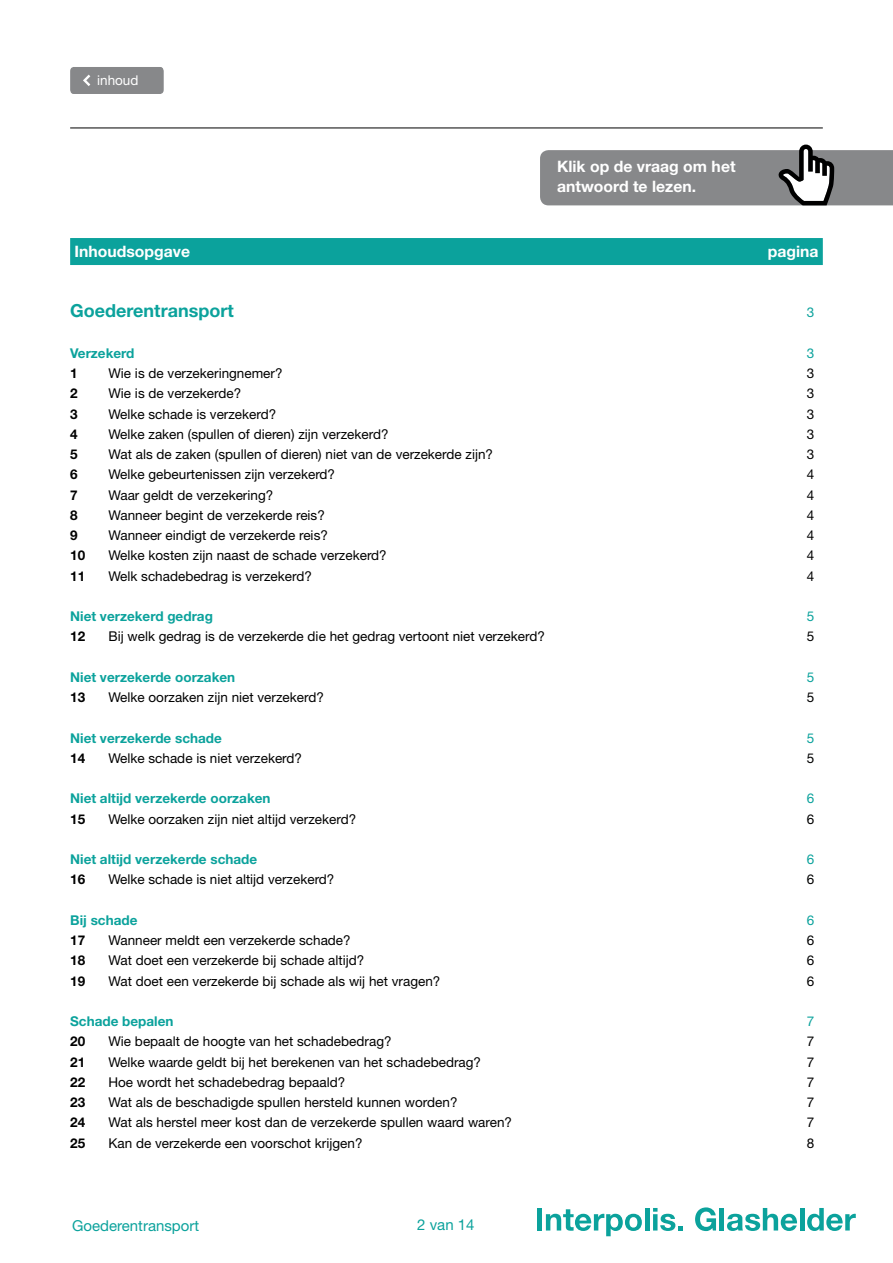
<style>
.page{position:relative;width:893px;height:1263px;background:#fff}
.page>*{position:absolute;margin:0;border:0;box-sizing:border-box;transform-origin:0 0}
.t1{font:700 18px "Helvetica Neue LT Std";color:#0ba29c}
.t2{font:700 15.75px/20.2px "Helvetica Neue LT Std";color:#fff}
.t3{font:15px "Helvetica Neue LT Std";color:#0ba29c}
.t4{font:13.5px "Helvetica Neue LT Std";color:#000}
.t5{font:700 13.5px "Helvetica Neue LT Std";color:#0ba29c}
.t6{font:700 13.5px "Helvetica Neue LT Std";color:#000}
.t7{font:13.5px "Helvetica Neue LT Std";color:#0ba29c}
.t8{font:13.5px "Helvetica Neue LT Std";color:#fff}
</style>
<div class="page">
<hr style="left:70px;top:128px;width:753px;height:1px;background:#000">
<div style="left:537px;top:1208px;width:5px;height:22px;background:#0ba29c"></div>
<svg style="left:546px;top:1209px;width:96px;height:27px"></svg>
<hr style="left:645px;top:1208px;width:4px;height:22px;background:#0ba29c">
<svg style="left:653px;top:1208px;width:30px;height:23px"></svg>
<svg style="left:695px;top:1207px;width:21px;height:24px"></svg>
<hr style="left:720px;top:1208px;width:4px;height:22px;background:#0ba29c">
<svg style="left:727px;top:1208px;width:70px;height:23px"></svg>
<hr style="left:800px;top:1208px;width:4px;height:22px;background:#0ba29c">
<svg style="left:807px;top:1208px;width:49px;height:23px"></svg>
<div style="left:70px;top:67px;width:94px;height:27px;background:#87888a"></div>
<svg style="left:540px;top:145px;width:353px;height:60px;background:#909193"></svg>
<div style="left:70px;top:238px;width:753px;height:27px;background:#0ba29c"></div>
<p class="t8" style="left:97px;top:72px;width:43px">inhoud</p>
<p class="t2" style="left:557px;top:156px;width:180px">Klik op de vraag om het antwoord te lezen.</p>
<p class="t2" style="left:74px;top:240px;width:117px">Inhoudsopgave</p>
<p class="t2" style="left:768px;top:240px;width:52px">pagina</p>
<h1 class="t1" style="left:70px;top:300px;width:165px">Goederentransport</h1>
<p class="t7" style="left:807px;top:304px;width:9px">3</p>
<p class="t5" style="left:70px;top:345px;width:66px">Verzekerd</p>
<p class="t7" style="left:807px;top:345px;width:9px">3</p>
<p class="t6" style="left:70px;top:365px;width:9px">1</p>
<p class="t4" style="left:108px;top:365px;width:176px">Wie is de verzekeringnemer?</p>
<p class="t4" style="left:807px;top:365px;width:9px">3</p>
<p class="t6" style="left:70px;top:385px;width:9px">2</p>
<p class="t4" style="left:108px;top:385px;width:134px">Wie is de verzekerde?</p>
<p class="t4" style="left:807px;top:385px;width:9px">3</p>
<p class="t6" style="left:70px;top:405px;width:9px">3</p>
<p class="t4" style="left:108px;top:406px;width:169px">Welke schade is verzekerd?</p>
<p class="t4" style="left:807px;top:406px;width:9px">3</p>
<p class="t6" style="left:70px;top:426px;width:9px">4</p>
<p class="t4" style="left:108px;top:426px;width:282px">Welke zaken (spullen of dieren) zijn verzekerd?</p>
<p class="t4" style="left:807px;top:426px;width:9px">3</p>
<p class="t6" style="left:70px;top:446px;width:9px">5</p>
<p class="t4" style="left:108px;top:446px;width:386px">Wat als de zaken (spullen of dieren) niet van de verzekerde zijn?</p>
<p class="t4" style="left:807px;top:446px;width:9px">3</p>
<p class="t6" style="left:70px;top:466px;width:9px">6</p>
<p class="t4" style="left:108px;top:466px;width:228px">Welke gebeurtenissen zijn verzekerd?</p>
<p class="t4" style="left:807px;top:466px;width:9px">4</p>
<p class="t6" style="left:70px;top:486px;width:9px">7</p>
<p class="t4" style="left:108px;top:487px;width:166px">Waar geldt de verzekering?</p>
<p class="t4" style="left:807px;top:487px;width:9px">4</p>
<p class="t6" style="left:70px;top:507px;width:9px">8</p>
<p class="t4" style="left:108px;top:507px;width:218px">Wanneer begint de verzekerde reis?</p>
<p class="t4" style="left:807px;top:507px;width:9px">4</p>
<p class="t6" style="left:70px;top:527px;width:9px">9</p>
<p class="t4" style="left:108px;top:527px;width:221px">Wanneer eindigt de verzekerde reis?</p>
<p class="t4" style="left:807px;top:527px;width:9px">4</p>
<p class="t6" style="left:70px;top:547px;width:17px">10</p>
<p class="t4" style="left:108px;top:547px;width:280px">Welke kosten zijn naast de schade verzekerd?</p>
<p class="t4" style="left:807px;top:547px;width:9px">4</p>
<p class="t6" style="left:70px;top:567px;width:17px">11</p>
<p class="t4" style="left:108px;top:568px;width:205px">Welk schadebedrag is verzekerd?</p>
<p class="t4" style="left:807px;top:568px;width:9px">4</p>
<p class="t5" style="left:70px;top:608px;width:144px">Niet verzekerd gedrag</p>
<p class="t7" style="left:807px;top:608px;width:9px">5</p>
<p class="t6" style="left:70px;top:628px;width:17px">12</p>
<p class="t4" style="left:108px;top:628px;width:438px">Bij welk gedrag is de verzekerde die het gedrag vertoont niet verzekerd?</p>
<p class="t4" style="left:807px;top:628px;width:9px">5</p>
<p class="t5" style="left:70px;top:669px;width:167px">Niet verzekerde oorzaken</p>
<p class="t7" style="left:807px;top:669px;width:9px">5</p>
<p class="t6" style="left:70px;top:689px;width:17px">13</p>
<p class="t4" style="left:108px;top:689px;width:217px">Welke oorzaken zijn niet verzekerd?</p>
<p class="t4" style="left:807px;top:689px;width:9px">5</p>
<p class="t5" style="left:70px;top:729px;width:153px">Niet verzekerde schade</p>
<p class="t7" style="left:807px;top:730px;width:9px">5</p>
<p class="t6" style="left:70px;top:750px;width:17px">14</p>
<p class="t4" style="left:108px;top:750px;width:195px">Welke schade is niet verzekerd?</p>
<p class="t4" style="left:807px;top:750px;width:9px">5</p>
<p class="t5" style="left:70px;top:790px;width:202px">Niet altijd verzekerde oorzaken</p>
<p class="t7" style="left:807px;top:790px;width:9px">6</p>
<p class="t6" style="left:70px;top:810px;width:17px">15</p>
<p class="t4" style="left:108px;top:811px;width:249px">Welke oorzaken zijn niet altijd verzekerd?</p>
<p class="t4" style="left:807px;top:811px;width:9px">6</p>
<p class="t5" style="left:70px;top:851px;width:189px">Niet altijd verzekerde schade</p>
<p class="t7" style="left:807px;top:851px;width:9px">6</p>
<p class="t6" style="left:70px;top:871px;width:17px">16</p>
<p class="t4" style="left:108px;top:871px;width:228px">Welke schade is niet altijd verzekerd?</p>
<p class="t4" style="left:807px;top:871px;width:9px">6</p>
<p class="t5" style="left:70px;top:912px;width:69px">Bij schade</p>
<p class="t7" style="left:807px;top:912px;width:9px">6</p>
<p class="t6" style="left:70px;top:932px;width:17px">17</p>
<p class="t4" style="left:108px;top:932px;width:244px">Wanneer meldt een verzekerde schade?</p>
<p class="t4" style="left:807px;top:932px;width:9px">6</p>
<p class="t6" style="left:70px;top:952px;width:17px">18</p>
<p class="t4" style="left:108px;top:952px;width:257px">Wat doet een verzekerde bij schade altijd?</p>
<p class="t4" style="left:807px;top:952px;width:9px">6</p>
<p class="t6" style="left:70px;top:972px;width:17px">19</p>
<p class="t4" style="left:108px;top:973px;width:333px">Wat doet een verzekerde bij schade als wij het vragen?</p>
<p class="t4" style="left:807px;top:973px;width:9px">6</p>
<p class="t5" style="left:70px;top:1013px;width:105px">Schade bepalen</p>
<p class="t7" style="left:807px;top:1013px;width:9px">7</p>
<p class="t6" style="left:70px;top:1033px;width:17px">20</p>
<p class="t4" style="left:108px;top:1033px;width:285px">Wie bepaalt de hoogte van het schadebedrag?</p>
<p class="t4" style="left:807px;top:1033px;width:9px">7</p>
<p class="t6" style="left:70px;top:1053px;width:17px">21</p>
<p class="t4" style="left:108px;top:1054px;width:374px">Welke waarde geldt bij het berekenen van het schadebedrag?</p>
<p class="t4" style="left:807px;top:1054px;width:9px">7</p>
<p class="t6" style="left:70px;top:1074px;width:17px">22</p>
<p class="t4" style="left:108px;top:1074px;width:238px">Hoe wordt het schadebedrag bepaald?</p>
<p class="t4" style="left:807px;top:1074px;width:9px">7</p>
<p class="t6" style="left:70px;top:1094px;width:17px">23</p>
<p class="t4" style="left:108px;top:1094px;width:351px">Wat als de beschadigde spullen hersteld kunnen worden?</p>
<p class="t4" style="left:807px;top:1094px;width:9px">7</p>
<p class="t6" style="left:70px;top:1114px;width:17px">24</p>
<p class="t4" style="left:108px;top:1114px;width:405px">Wat als herstel meer kost dan de verzekerde spullen waard waren?</p>
<p class="t4" style="left:807px;top:1114px;width:9px">7</p>
<p class="t6" style="left:70px;top:1134px;width:17px">25</p>
<p class="t4" style="left:108px;top:1135px;width:256px">Kan de verzekerde een voorschot krijgen?</p>
<p class="t4" style="left:807px;top:1135px;width:9px">8</p>
<p class="t3" style="left:72px;top:1216px;width:128px">Goederentransport</p>
<p class="t3" style="left:417px;top:1216px;width:59px">2 van 14</p>
</div>
